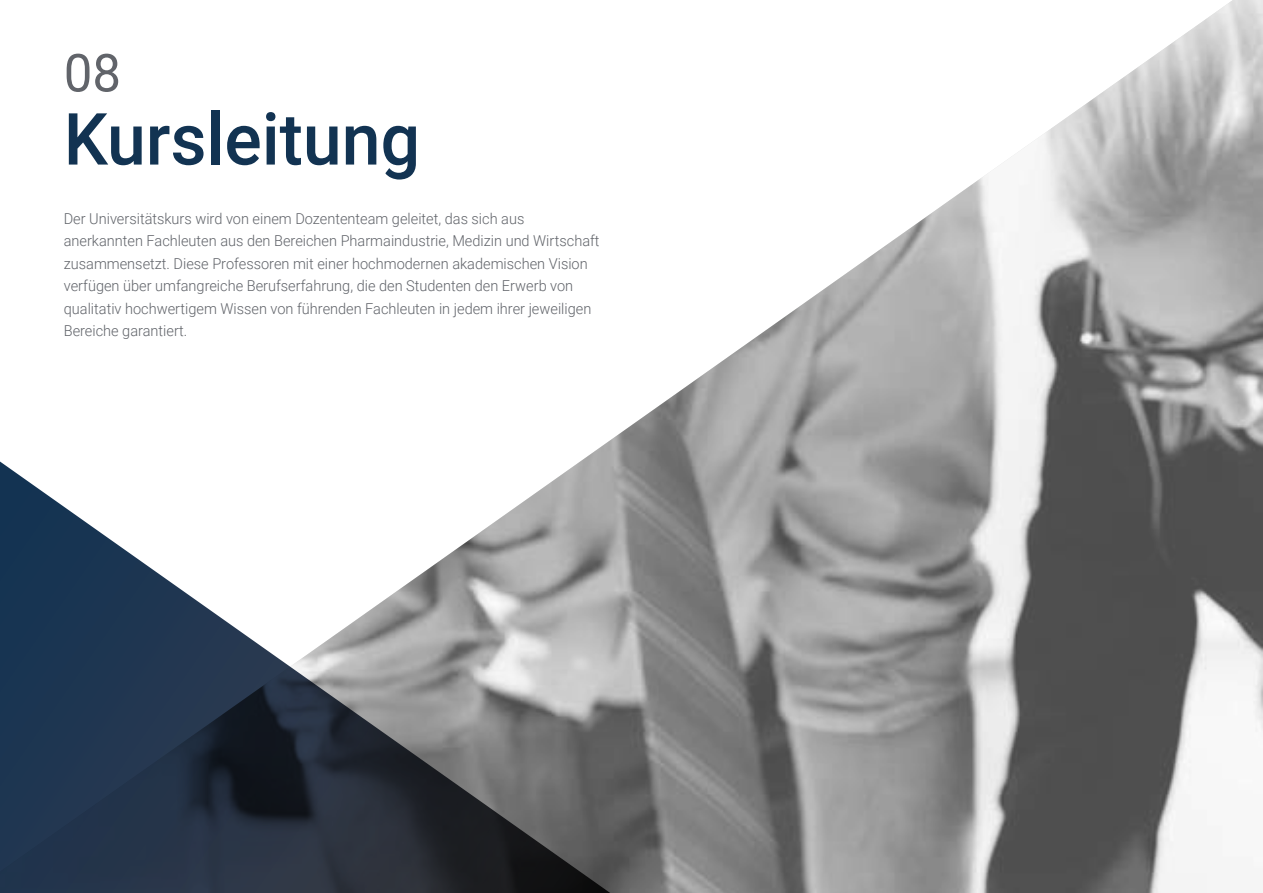
<style>
.page{position:relative;width:1263px;height:893px;background:#fff}
.page>*{position:absolute;margin:0;border:0;box-sizing:border-box;transform-origin:0 0}
.t1{font:500 72px "Roboto";color:#123352}
.t2{font:52.5px "Roboto";color:#61646a}
.t3{font:300 15px/22.5px "Roboto";color:#61646a}
</style>
<div class="page">
<img style="left:602px;top:0;width:661px;height:893px">
<svg style="left:0;top:446px;width:640px;height:447px"></svg>
<h2 class="t2" style="left:64px;top:36px;width:59px">08</h2>
<h1 class="t1" style="left:64px;top:89px;width:358px">Kursleitung</h1>
<p class="t3" style="left:64px;top:207px;width:537px">Der Universitätskurs wird von einem Dozententeam geleitet, das sich aus anerkannten Fachleuten aus den Bereichen Pharmaindustrie, Medizin und Wirtschaft zusammensetzt. Diese Professoren mit einer hochmodernen akademischen Vision verfügen über umfangreiche Berufserfahrung, die den Studenten den Erwerb von qualitativ hochwertigem Wissen von führenden Fachleuten in jedem ihrer jeweiligen Bereiche garantiert.</p>
</div>
